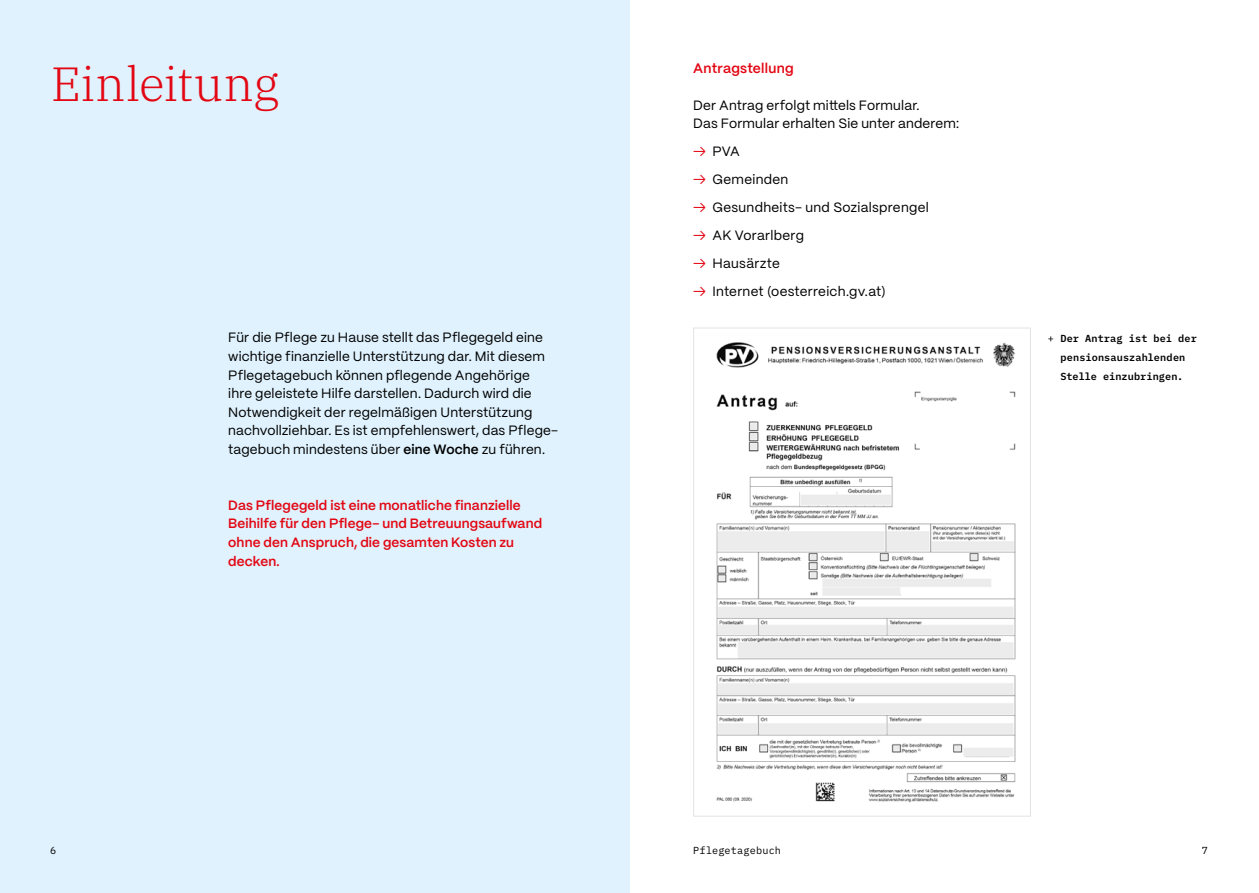
<style>
.page{position:relative;width:1259px;height:893px;background:#fff}
.page>*{position:absolute;margin:0;border:0;box-sizing:border-box;transform-origin:0 0}
.t1{font:300 48px "IBM Plex Serif";letter-spacing:.005em;color:#e30613}
.t2{font:600 13.8px "PP Mori";letter-spacing:.015em;color:#e30613}
.t3{font:13.5px/18.6px "PP Mori";letter-spacing:.01em;color:#000}
.t4{font:600 13.5px/18.6px "PP Mori";letter-spacing:.01em;color:#e30613}
.t5{font:10.2px/18.6px "IBM Plex Mono Sm Bld";letter-spacing:.01em;color:#000;text-align:center}
.t6{font:10.2px "IBM Plex Mono";letter-spacing:.015em;color:#000}
.s1{color:#e30613}
.s2{font-weight:600}
.s3{font-family:"IBM Plex Mono"}
</style>
<div class="page">
<div style="left:0;top:0;width:629px;height:893px;background:#dff2fd"></div>
<img style="left:716px;top:342px;width:300px;height:460px">
<h1 class="t1" style="left:51px;top:47px;width:230px">Einleitung</h1>
<p class="t2" style="left:693px;top:56px;width:102px">Antragstellung</p>
<p class="t3" style="left:693px;top:95px;width:267px">Der Antrag erfolgt mittels Formular.<br>Das Formular erhalten Sie unter anderem:</p>
<p class="t3" style="left:693px;top:141px;width:48px"><span class="s1">→</span> PVA</p>
<p class="t3" style="left:693px;top:169px;width:97px"><span class="s1">→</span> Gemeinden</p>
<p class="t3" style="left:693px;top:197px;width:237px"><span class="s1">→</span> Gesundheits- und Sozialsprengel</p>
<p class="t3" style="left:693px;top:225px;width:112px"><span class="s1">→</span> AK Vorarlberg</p>
<p class="t3" style="left:693px;top:253px;width:88px"><span class="s1">→</span> Hausärzte</p>
<p class="t3" style="left:693px;top:281px;width:194px"><span class="s1">→</span> Internet (oesterreich.gv.at)</p>
<p class="t3" style="left:228px;top:327px;width:331px">Für die Pflege zu Hause stellt das Pflegegeld eine wichtige finanzielle Unterstützung dar. Mit diesem Pflegetagebuch können pflegende Angehörige<br>ihre geleistete Hilfe darstellen. Dadurch wird die Not wendigkeit der regelmäßigen Unterstützung nachvollziehbar. Es ist empfehlenswert, das Pflege&shy;tagebuch mindestens über <span class="s2">eine Woche</span> zu führen.</p>
<p class="t4" style="left:228px;top:495px;width:315px">Das Pflegegeld ist eine monatliche finanzielle Beihilfe für den Pflege- und Betreuungsaufwand ohne den Anspruch, die gesamten Kosten zu decken.</p>
<p class="t5" style="left:1047px;top:329px;width:151px"><span class="s3">+</span> Der Antrag ist bei der pensionsauszahlenden<br>Stelle einzubringen.</p>
<p class="t6" style="left:50px;top:842px;width:8px">6</p>
<p class="t6" style="left:693px;top:842px;width:89px">Pflegetagebuch</p>
<p class="t6" style="left:1201px;top:842px;width:8px">7</p>
</div>
